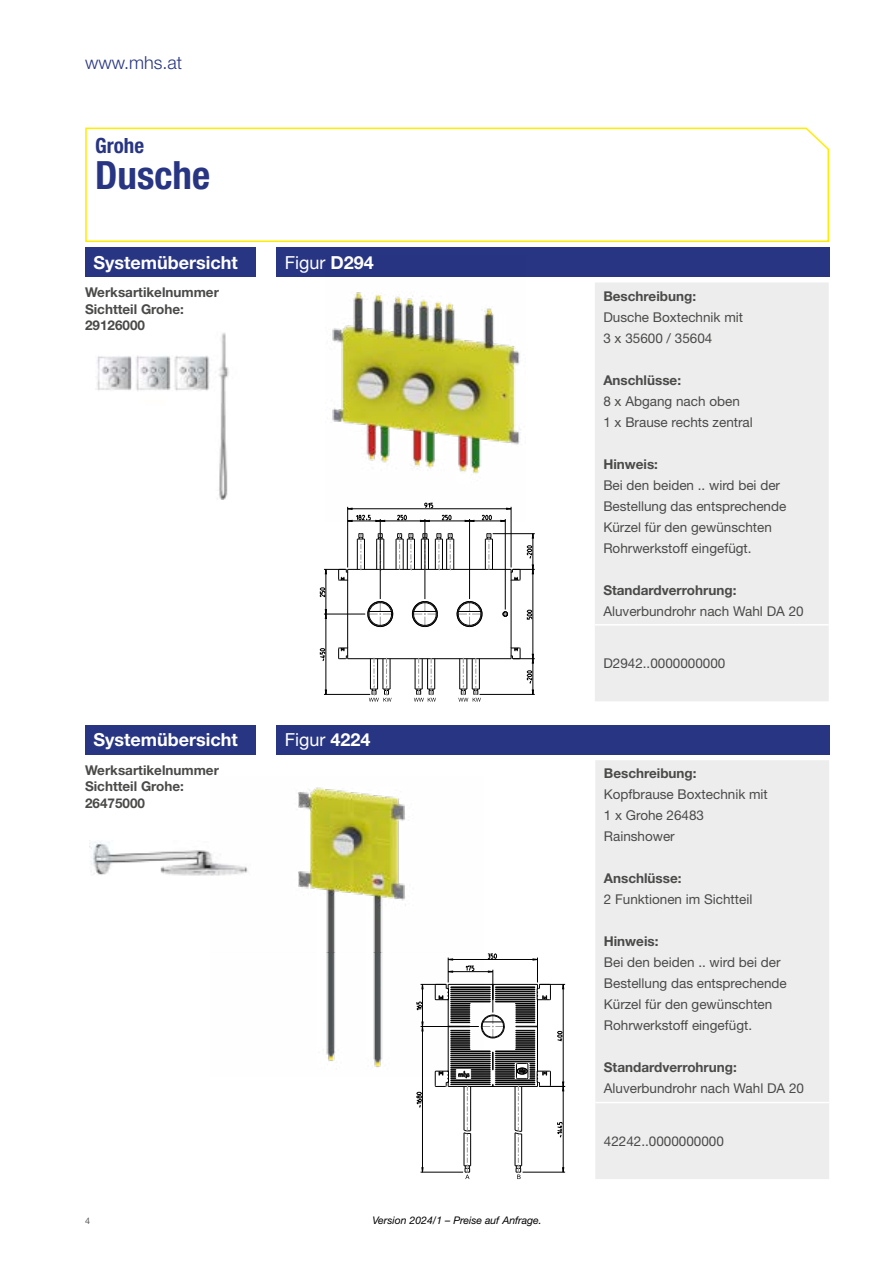
<style>
.page{position:relative;width:893px;height:1263px;background:#fff}
.page>*{position:absolute;margin:0;border:0;box-sizing:border-box;transform-origin:0 0}
.t1{font:700 condensed 39px "Helvetica Neue LT Pro";color:#283583}
.t2{font:700 condensed 21px "Helvetica Neue LT Pro";color:#283583}
.t3{font:700 18px "Helvetica Neue LT Pro";color:#fff}
.t4{font:18px "Helvetica Neue LT Pro";color:#fff}
.t5{font:300 18px "Helvetica Neue LT Pro";color:#283583}
.t6{font:13.5px/21px "Helvetica Neue LT Pro";color:#4a4a49}
.t7{font:700 13.5px/16.2px "Helvetica Neue LT Pro";color:#4a4a49}
.t8{font:italic 10.5px "Helvetica Neue LT Pro";color:#000}
.t9{font:9px "Helvetica Neue LT Pro";color:#575756}
.s1{font-weight:700}
</style>
<div class="page">
<img style="left:90px;top:841px;width:120px;height:35px">
<div style="left:595px;top:283px;width:234px;height:418px;background:#ededed"></div>
<hr style="left:595px;top:624px;width:234px;height:1px;background:#fff">
<svg style="left:85px;top:127px;width:744px;height:115px"></svg>
<div style="left:85px;top:247px;width:170px;height:30px;background:#283583"></div>
<div style="left:276px;top:247px;width:554px;height:30px;background:#283583"></div>
<hr style="left:347px;top:569px;width:1px;height:90px;background:#000">
<hr style="left:364px;top:539px;width:1px;height:30px;background:#000">
<hr style="left:376px;top:539px;width:1px;height:30px;background:#000">
<hr style="left:384px;top:539px;width:1px;height:30px;background:#000">
<hr style="left:348px;top:658px;width:163px;height:1px;background:#000">
<hr style="left:414px;top:539px;width:1px;height:30px;background:#000">
<hr style="left:428px;top:539px;width:1px;height:30px;background:#000">
<hr style="left:348px;top:569px;width:163px;height:1px;background:#000">
<hr style="left:492px;top:539px;width:1px;height:30px;background:#000">
<hr style="left:511px;top:569px;width:1px;height:90px;background:#000">
<svg style="left:338px;top:647px;width:10px;height:12px"></svg>
<svg style="left:357px;top:533px;width:7px;height:37px"></svg>
<svg style="left:377px;top:533px;width:7px;height:38px"></svg>
<svg style="left:369px;top:658px;width:23px;height:44px"></svg>
<svg style="left:396px;top:533px;width:18px;height:38px"></svg>
<svg style="left:421px;top:533px;width:7px;height:37px"></svg>
<svg style="left:414px;top:658px;width:22px;height:44px"></svg>
<svg style="left:435px;top:533px;width:19px;height:38px"></svg>
<svg style="left:458px;top:658px;width:23px;height:44px"></svg>
<svg style="left:485px;top:533px;width:7px;height:37px"></svg>
<svg style="left:503px;top:611px;width:5px;height:6px"></svg>
<svg style="left:367px;top:601px;width:26px;height:26px"></svg>
<svg style="left:412px;top:601px;width:26px;height:26px"></svg>
<svg style="left:456px;top:601px;width:27px;height:26px"></svg>
<svg style="left:320px;top:587px;width:5px;height:10px"></svg>
<svg style="left:320px;top:648px;width:5px;height:13px"></svg>
<svg style="left:527px;top:670px;width:6px;height:24px"></svg>
<svg style="left:527px;top:610px;width:5px;height:9px"></svg>
<hr style="left:326px;top:569px;width:1px;height:125px;background:#000">
<hr style="left:347px;top:507px;width:1px;height:60px;background:#000">
<hr style="left:324px;top:694px;width:46px;height:1px;background:#000">
<hr style="left:480px;top:694px;width:55px;height:1px;background:#000">
<hr style="left:380px;top:519px;width:1px;height:80px;background:#000">
<svg style="left:511px;top:647px;width:24px;height:17px"></svg>
<hr style="left:425px;top:519px;width:1px;height:80px;background:#000">
<hr style="left:324px;top:614px;width:41px;height:1px;background:#000">
<hr style="left:469px;top:519px;width:1px;height:80px;background:#000">
<svg style="left:324px;top:569px;width:24px;height:12px"></svg>
<svg style="left:511px;top:545px;width:24px;height:36px"></svg>
<hr style="left:505px;top:519px;width:1px;height:90px;background:#000">
<hr style="left:511px;top:507px;width:1px;height:60px;background:#000">
<hr style="left:493px;top:533px;width:42px;height:1px;background:#000">
<hr style="left:533px;top:534px;width:1px;height:160px;background:#000">
<img style="left:332px;top:292px;width:189px;height:230px">
<img style="left:97px;top:332px;width:132px;height:167px">
<div style="left:85px;top:725px;width:170px;height:30px;background:#283583"></div>
<div style="left:276px;top:725px;width:554px;height:30px;background:#283583"></div>
<div style="left:595px;top:760px;width:234px;height:419px;background:#ededed"></div>
<hr style="left:595px;top:1102px;width:234px;height:1px;background:#fff">
<svg style="left:416px;top:953px;width:149px;height:226px"></svg>
<img style="left:210px;top:787px;width:274px;height:289px">
<h3 class="t5" style="left:85px;top:52px;width:99px">www.mhs.at</h3>
<h2 class="t2" style="left:95px;top:133px;width:50px">Grohe</h2>
<h1 class="t1" style="left:95px;top:151px;width:116px">Dusche</h1>
<h3 class="t3" style="left:94px;top:251px;width:146px">Systemübersicht</h3>
<h3 class="t4" style="left:285px;top:251px;width:91px">Figur <span class="s1">D294</span></h3>
<p class="t7" style="left:85px;top:284px;width:135px">Werksartikelnummer<br>Sichtteil Grohe:<br>29126000</p>
<p class="t7" style="left:603px;top:287px;width:94px">Beschreibung:</p>
<p class="t6" style="left:603px;top:306px;width:141px">Dusche Boxtechnik mit<br>3 x 35600 / 35604</p>
<p class="t7" style="left:603px;top:371px;width:79px">Anschlüsse:</p>
<p class="t6" style="left:603px;top:390px;width:151px">8 x Abgang nach oben<br>1 x Brause rechts zentral</p>
<p class="t7" style="left:603px;top:455px;width:56px">Hinweis:</p>
<p class="t6" style="left:603px;top:474px;width:185px">Bei den beiden .. wird bei der<br>Bestellung das entsprechende<br>Kürzel für den gewünschten<br>Rohrwerkstoff eingefügt.</p>
<p class="t7" style="left:603px;top:581px;width:135px">Standardverrohrung:</p>
<p class="t6" style="left:603px;top:600px;width:202px">Aluverbundrohr nach Wahl DA 20</p>
<p class="t6" style="left:603px;top:652px;width:124px">D2942..0000000000</p>
<h3 class="t3" style="left:94px;top:729px;width:146px">Systemübersicht</h3>
<h3 class="t4" style="left:285px;top:729px;width:87px">Figur <span class="s1">4224</span></h3>
<p class="t7" style="left:85px;top:762px;width:135px">Werksartikelnummer<br>Sichtteil Grohe:<br>26475000</p>
<p class="t7" style="left:604px;top:765px;width:94px">Beschreibung:</p>
<p class="t6" style="left:604px;top:784px;width:166px">Kopfbrause Boxtechnik mit<br>1 x Grohe 26483<br>Rainshower</p>
<p class="t7" style="left:604px;top:870px;width:79px">Anschlüsse:</p>
<p class="t6" style="left:604px;top:889px;width:150px">2 Funktionen im Sichtteil</p>
<p class="t7" style="left:604px;top:933px;width:56px">Hinweis:</p>
<p class="t6" style="left:604px;top:952px;width:185px">Bei den beiden .. wird bei der<br>Bestellung das entsprechende<br>Kürzel für den gewünschten<br>Rohrwerkstoff eingefügt.</p>
<p class="t7" style="left:604px;top:1059px;width:135px">Standardverrohrung:</p>
<p class="t6" style="left:604px;top:1078px;width:202px">Aluverbundrohr nach Wahl DA 20</p>
<p class="t9" style="left:85px;top:1215px;width:7px">4</p>
<p class="t8" style="left:372px;top:1214px;width:171px">Version 2024/1 – Preise auf Anfrage.</p>
<p class="t6" style="left:604px;top:1130px;width:122px">42242..0000000000</p>
</div>
